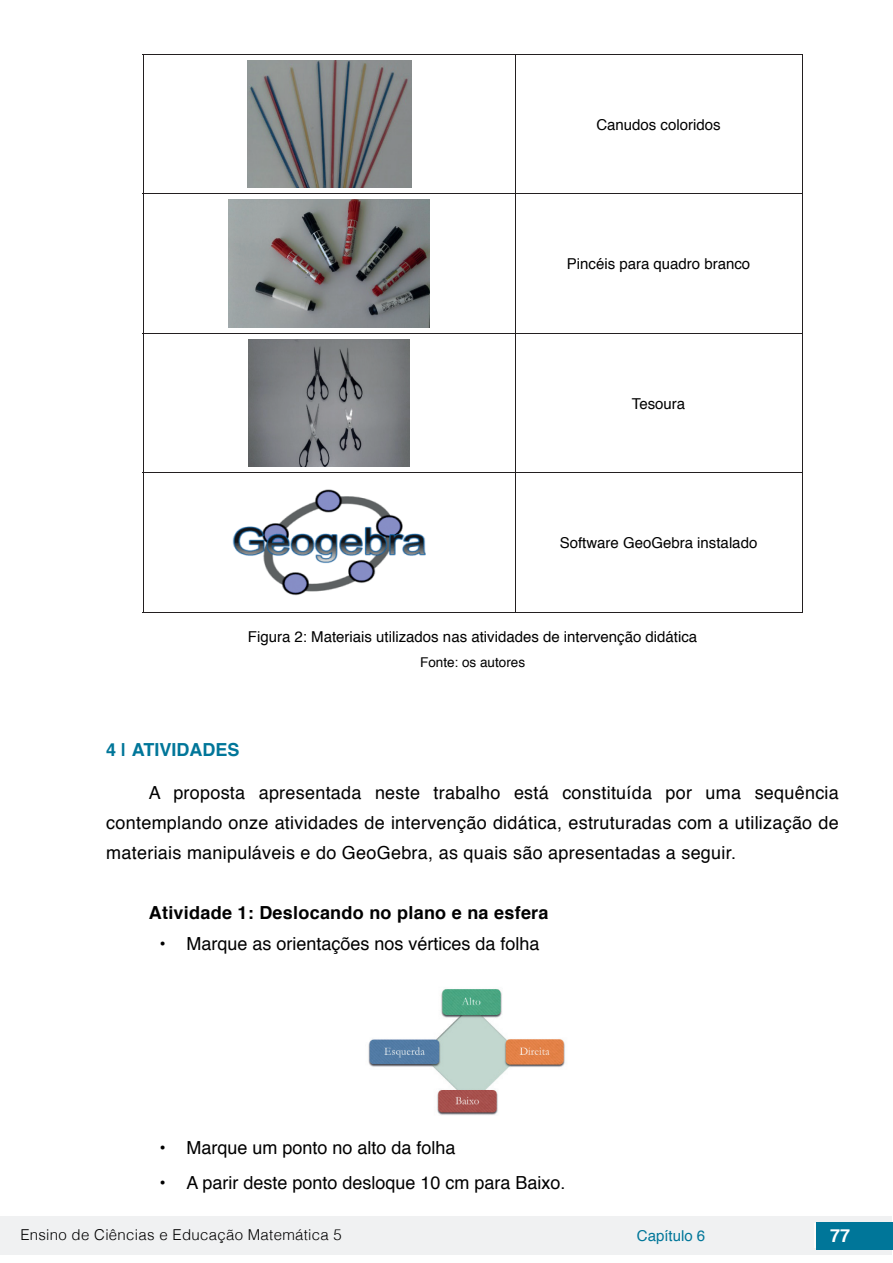
<style>
.page{position:relative;width:893px;height:1263px;background:#fff}
.page>*{position:absolute;margin:0;border:0;box-sizing:border-box;transform-origin:0 0}
.t1{font:18px/30px "Helvetica";color:#000;text-align:justify}
.t2{font:700 18px "Helvetica";letter-spacing:.015em;color:#000}
.t3{font:700 18px "Helvetica";color:#007699}
.t4{font:700 18px "Helvetica";color:#fff}
.t5{font:15px "Helvetica";color:#000}
.t6{font:300 15px "Helvetica";letter-spacing:.02em;color:#000}
.t7{font:15px "Helvetica";color:#007699}
.t8{font:13.5px "Helvetica";color:#000}
</style>
<div class="page">
<div style="left:1px;top:1216px;width:891px;height:38px;background:#f0f1f2"></div>
<div style="left:816px;top:1222px;width:77px;height:27px;background:#007699"></div>
<svg style="left:815px;top:1224px;width:1px;height:24px"></svg>
<hr style="left:143px;top:54px;width:372px;height:1px;background:#231f20">
<hr style="left:143px;top:55px;width:1px;height:139px;background:#231f20">
<hr style="left:515px;top:54px;width:287px;height:1px;background:#231f20">
<hr style="left:515px;top:55px;width:1px;height:139px;background:#231f20">
<hr style="left:802px;top:55px;width:1px;height:139px;background:#231f20">
<hr style="left:143px;top:194px;width:372px;height:1px;background:#231f20">
<hr style="left:143px;top:194px;width:1px;height:139px;background:#231f20">
<hr style="left:515px;top:194px;width:287px;height:1px;background:#231f20">
<hr style="left:515px;top:194px;width:1px;height:139px;background:#231f20">
<hr style="left:802px;top:194px;width:1px;height:139px;background:#231f20">
<hr style="left:143px;top:333px;width:372px;height:1px;background:#231f20">
<hr style="left:143px;top:334px;width:1px;height:138px;background:#231f20">
<hr style="left:515px;top:333px;width:287px;height:1px;background:#231f20">
<hr style="left:515px;top:334px;width:1px;height:138px;background:#231f20">
<hr style="left:802px;top:334px;width:1px;height:138px;background:#231f20">
<hr style="left:143px;top:472px;width:372px;height:1px;background:#231f20">
<hr style="left:143px;top:473px;width:1px;height:139px;background:#231f20">
<hr style="left:515px;top:472px;width:287px;height:1px;background:#231f20">
<hr style="left:515px;top:473px;width:1px;height:139px;background:#231f20">
<hr style="left:802px;top:473px;width:1px;height:139px;background:#231f20">
<hr style="left:143px;top:612px;width:372px;height:1px;background:#231f20">
<hr style="left:515px;top:612px;width:287px;height:1px;background:#231f20">
<img style="left:247px;top:60px;width:164px;height:128px">
<img style="left:228px;top:200px;width:202px;height:127px">
<img style="left:249px;top:339px;width:160px;height:128px">
<img style="left:233px;top:489px;width:192px;height:107px">
<img style="left:368px;top:989px;width:197px;height:126px">
<p class="t5" style="left:596px;top:113px;width:126px">Canudos coloridos</p>
<p class="t5" style="left:567px;top:252px;width:185px">Pincéis para quadro branco</p>
<p class="t5" style="left:632px;top:392px;width:55px">Tesoura</p>
<p class="t5" style="left:560px;top:531px;width:199px">Software GeoGebra instalado</p>
<p class="t5" style="left:248px;top:625px;width:451px">Figura 2: Materiais utilizados nas atividades de intervenção didática</p>
<p class="t8" style="left:420px;top:651px;width:107px">Fonte: os autores</p>
<p class="t3" style="left:106px;top:735px;width:135px">4 | ATIVIDADES</p>
<p class="t1" style="left:106px;top:778px;width:734px;text-indent:43px">A proposta apresentada neste trabalho está constituída por uma sequência contemplando onze atividades de intervenção didática, estruturadas com a utilização de materiais manipuláveis e do GeoGebra, as quais são apresentadas a seguir.</p>
<p class="t2" style="left:149px;top:898px;width:401px">Atividade 1: Deslocando no plano e na esfera</p>
<p class="t1" style="left:159px;top:929px;width:382px">• Marque as orientações nos vértices da folha</p>
<p class="t1" style="left:159px;top:1133px;width:298px">• Marque um ponto no alto da folha</p>
<p class="t1" style="left:159px;top:1168px;width:408px">• A parir deste ponto desloque 10 cm para Baixo.</p>
<p class="t6" style="left:20px;top:1222px;width:323px">Ensino de Ciências e Educação Matemática 5</p>
<p class="t7" style="left:637px;top:1224px;width:70px">Capítulo 6</p>
<p class="t4" style="left:830px;top:1221px;width:22px">77</p>
</div>
